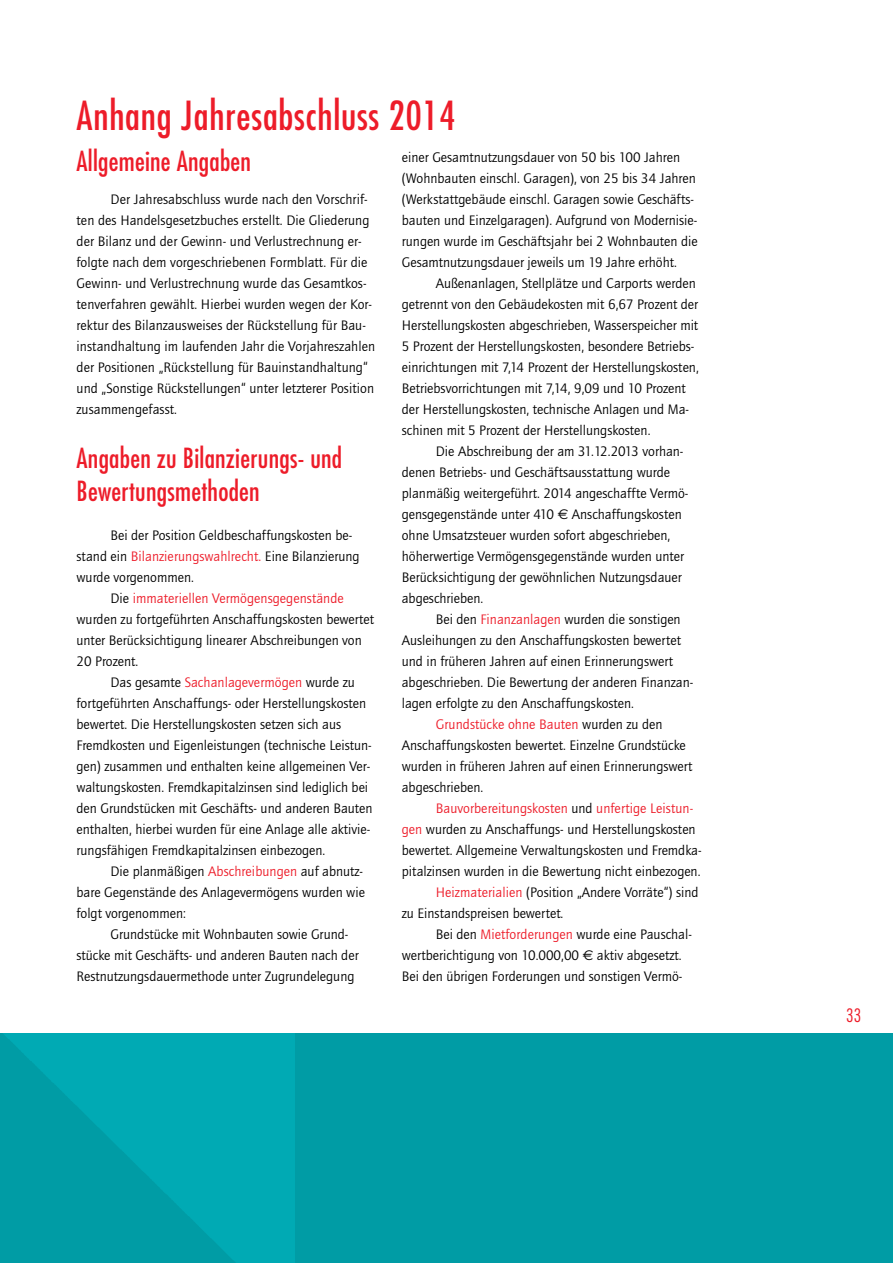
<style>
.page{position:relative;width:893px;height:1263px;background:#fff}
.page>*{position:absolute;margin:0;border:0;box-sizing:border-box;transform-origin:0 0}
.t1{font:condensed 39px "Futura";letter-spacing:.02em;color:#ed1c29}
.t2{font:condensed 27px/33px "Futura";letter-spacing:.01em;color:#ed1c29}
.t3{font:300 condensed 18px "Futura";color:#ed1c29}
.t4{font:14.25px/21px "Quay Sans";color:#000}
.t5{font:14.25px "Quay Sans";letter-spacing:.005em;color:#ed1c29}
.s1{color:#ed1c29}
.s2{font-family:"Euro Sans"}
.s3{color:#000}
</style>
<div class="page">
<div style="left:0;top:1033px;width:893px;height:230px;background:#009ca5"></div>
<img style="left:3px;top:1033px;width:291px;height:230px">
<h1 class="t1" style="left:77px;top:91px;width:380px">Anhang Jahresabschluss 2014</h1>
<h2 class="t2" style="left:77px;top:144px;width:176px">Allgemeine Angaben</h2>
<p class="t4" style="left:77px;top:189px;width:300px;text-indent:34px">Der Jahresabschluss wurde nach den Vorschrif&shy;ten des Handelsgesetzbuches erstellt. Die Gliederung der Bilanz und der Gewinn- und Verlustrechnung er&shy;folgte nach dem vorgeschriebenen Formblatt. Für die Gewinn- und Verlustrechnung wurde das Gesamtkos&shy;tenverfahren gewählt. Hierbei wurden wegen der Kor&shy;rektur des Bilanzausweises der Rückstellung für Bau&shy;instandhaltung im laufenden Jahr die Vorjahreszahlen der Positionen „Rückstellung für Bauinstandhaltung“ und „Sonstige Rückstellungen“ unter letzterer Position zusammengefasst.</p>
<h2 class="t2" style="left:77px;top:441px;width:267px">Angaben zu Bilanzierungs- und<br>Bewertungsmethoden</h2>
<p class="t4" style="left:77px;top:525px;width:285px;text-indent:34px">Bei der Position Geldbeschaffungskosten be&shy;stand ein <span class="s1">Bilanzierungswahlrecht.</span> Eine Bilanzierung wurde vorgenommen.</p>
<p class="t4" style="left:77px;top:588px;width:299px;text-indent:34px">Die <span class="s1">immateriellen Vermögensgegenstände </span>wurden zu fortgeführten Anschaffungskosten bewertet unter Berücksichtigung linearer Abschreibungen von 20 Prozent.</p>
<p class="t4" style="left:77px;top:672px;width:298px;text-indent:34px">Das gesamte <span class="s1">Sachanlagevermögen</span> wurde zu fortgeführten Anschaffungs- oder Herstellungskosten bewertet. Die Herstellungskosten setzen sich aus Fremdkosten und Eigenleistungen (technische Leistun&shy;gen) zusammen und enthalten keine allgemeinen Ver&shy;waltungskosten. Fremdkapitalzinsen sind lediglich bei den Grundstücken mit Geschäfts- und anderen Bauten enthalten, hierbei wurden für eine Anlage alle aktivie&shy;rungsfähigen Fremdkapitalzinsen einbezogen.</p>
<p class="t4" style="left:77px;top:861px;width:290px;text-indent:34px">Die planmäßigen <span class="s1">Abschreibungen</span> auf abnutz&shy;bare Gegenstände des Anlagevermögens wurden wie folgt vorgenommen:</p>
<p class="t4" style="left:77px;top:924px;width:284px;text-indent:34px">Grundstücke mit Wohnbauten sowie Grund&shy;stücke mit Geschäfts- und anderen Bauten nach der<br>Restnutzungsdauermethode unter Zugrundelegung</p>
<p class="t4" style="left:402px;top:147px;width:297px">einer Gesamtnutzungsdauer von 50 bis 100 Jahren (Wohnbauten einschl. Garagen), von 25 bis 34 Jahren (Werkstattgebäude einschl. Garagen sowie Geschäfts&shy;bauten und Einzelgaragen). Aufgrund von Modernisie&shy;rungen wurde im Geschäftsjahr bei 2 Wohnbauten die Gesamtnutzungsdauer jeweils um 19 Jahre erhöht.</p>
<p class="t4" style="left:402px;top:273px;width:298px;text-indent:34px">Außenanlagen, Stellplätze und Carports werden getrennt von den Gebäudekosten mit 6,67 Prozent der Herstellungskosten abgeschrieben, Wasserspeicher mit 5 Prozent der Herstellungskosten, besondere Betriebs&shy;einrichtungen mit 7,14 Prozent der Herstellungskosten, Betriebsvorrichtungen mit 7,14, 9,09 und 10 Prozent der Herstellungskosten, technische Anlagen und Ma&shy;schinen mit 5 Prozent der Herstellungskosten.</p>
<p class="t4" style="left:402px;top:441px;width:288px;text-indent:34px">Die Abschreibung der am 31.12.2013 vorhan&shy;denen Betriebs- und Geschäftsausstattung wurde planmäßig weitergeführt. 2014 angeschaffte Vermö&shy;gensgegenstände unter 410 <span class="s2">€</span> Anschaffungskosten ohne Umsatzsteuer wurden sofort abgeschrieben, höherwertige Vermögensgegenstände wurden unter Berücksichtigung der gewöhnlichen Nutzungsdauer abgeschrieben.</p>
<p class="t4" style="left:436px;top:609px;width:246px">Bei den <span class="s1">Finanzanlagen</span> wurden die sonstigen</p>
<p class="t4" style="left:402px;top:630px;width:281px">Ausleihungen zu den Anschaffungskosten bewertet</p>
<p class="t4" style="left:402px;top:651px;width:273px">und in früheren Jahren auf einen Erinnerungswert</p>
<p class="t4" style="left:402px;top:672px;width:293px">abgeschrieben. Die Bewertung der anderen Finanzan-</p>
<p class="t4" style="left:402px;top:693px;width:234px">lagen erfolgte zu den Anschaffungskosten.</p>
<p class="t5" style="left:436px;top:716px;width:228px">Grundstücke ohne Bauten <span class="s3">wurden zu den</span></p>
<p class="t4" style="left:402px;top:735px;width:286px">Anschaffungskosten bewertet. Einzelne Grundstücke</p>
<p class="t4" style="left:402px;top:756px;width:292px">wurden in früheren Jahren auf einen Erinnerungswert</p>
<p class="t4" style="left:402px;top:777px;width:83px">abgeschrieben.</p>
<p class="t5" style="left:436px;top:800px;width:259px">Bauvorbereitungskosten <span class="s3">und</span> unfertige Leistun-</p>
<p class="t4" style="left:402px;top:819px;width:295px"><span class="s1">gen</span> wurden zu Anschaffungs- und Herstellungskosten</p>
<p class="t4" style="left:402px;top:840px;width:301px">bewertet. Allgemeine Verwaltungskosten und Fremdka-</p>
<p class="t4" style="left:402px;top:861px;width:300px">pitalzinsen wurden in die Bewertung nicht einbezogen.</p>
<p class="t4" style="left:436px;top:882px;width:264px"><span class="s1">Heizmaterialien</span> (Position „Andere Vorräte“) sind</p>
<p class="t4" style="left:402px;top:903px;width:163px">zu Einstandspreisen bewertet.</p>
<p class="t4" style="left:436px;top:924px;width:258px">Bei den <span class="s1">Mietforderungen</span> wurde eine Pauschal-</p>
<p class="t4" style="left:402px;top:945px;width:281px">wertberichtigung von 10.000,00 <span class="s2">€</span> aktiv abgesetzt.</p>
<p class="t4" style="left:402px;top:966px;width:282px">Bei den übrigen Forderungen und sonstigen Vermö-</p>
<p class="t3" style="left:846px;top:1004px;width:16px">33</p>
</div>
